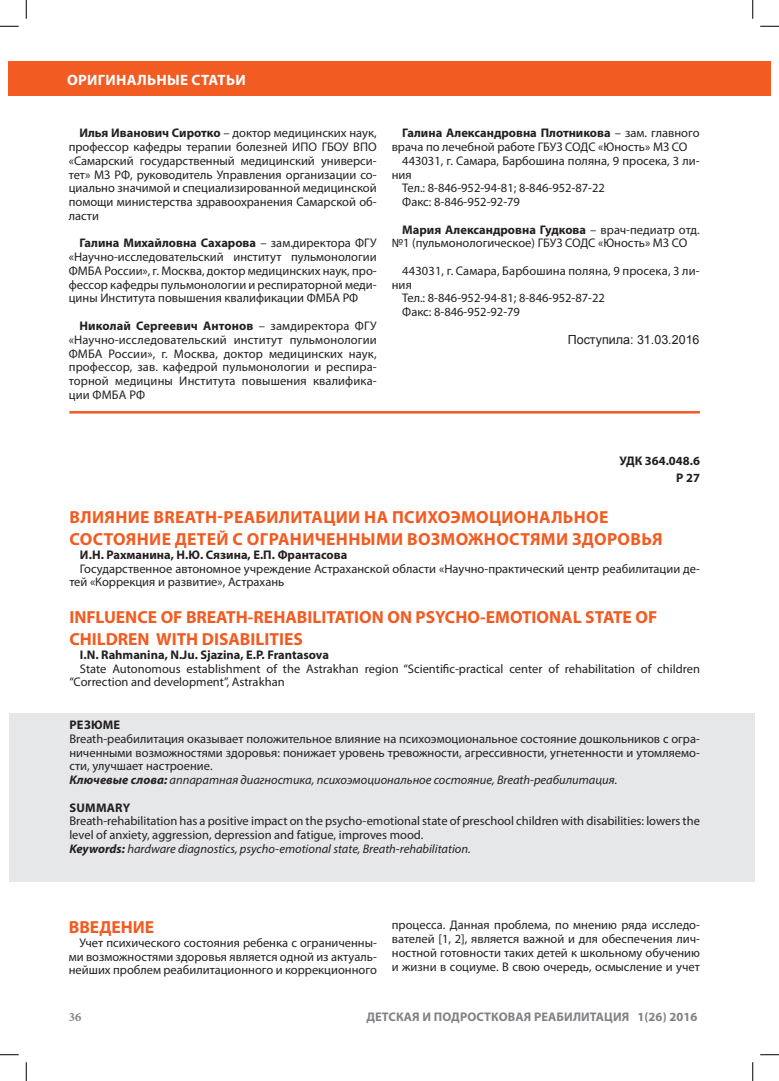
<style>
.page{position:relative;width:779px;height:1081px;background:#fff}
.page>*{position:absolute;margin:0;border:0;box-sizing:border-box;transform-origin:0 0}
.t1{font:700 17.5px/22.5px "Myriad Pro";letter-spacing:.015em;color:#f25b21}
.t2{font:700 15px "Myriad Pro";color:#fff}
.t3{font:12.5px/13.8px "Myriad Pro";color:#231f20;text-align:justify}
.t4{font:700 12.5px/17.5px "Myriad Pro";color:#231f20;text-align:right}
.t5{font:700 12.5px "Myriad Pro";letter-spacing:.01em;color:#808285}
.t6{font:12.5px "Arial";color:#231f20}
.t7{font:700 12.5px "Minion Pro";color:#808285}
.s1{font-weight:700}
.s2{font-weight:400}
.s3{font-weight:700;font-style:italic}
.s4{font-style:italic}
</style>
<div class="page">
<div style="left:9px;top:61px;width:761px;height:35px;background:#f25b21"></div>
<div style="left:9px;top:713px;width:745px;height:168px;background:#e6e7e9"></div>
<hr style="left:69px;top:411px;width:631px;height:2px;background:#f25b21">
<svg style="left:0;top:25px;width:19px;height:2px"></svg>
<svg style="left:760px;top:25px;width:19px;height:2px"></svg>
<svg style="left:0;top:1054px;width:19px;height:1px"></svg>
<svg style="left:760px;top:1054px;width:19px;height:1px"></svg>
<svg style="left:25px;top:0;width:2px;height:19px"></svg>
<svg style="left:25px;top:1062px;width:2px;height:18px"></svg>
<svg style="left:752px;top:0;width:1px;height:19px"></svg>
<svg style="left:752px;top:1062px;width:1px;height:18px"></svg>
<p class="t2" style="left:67px;top:70px;width:22px">Оригинальные</p>
<p class="t2" style="left:192px;top:70px;width:10px">статьи</p>
<p class="t3" style="left:69px;top:126px;width:309px;text-indent:11px"><span class="s1">Илья Иванович Сиротко</span> – доктор медицинских наук, профессор кафедры терапии болезней ИПО ГБОУ ВПО «Самарский государственный медицинский универси&shy;тет» МЗ РФ, руководитель Управления организации со&shy;циально значимой и специализированной медицинской помощи министерства здравоохранения Самарской об&shy;ласти</p>
<p class="t3" style="left:69px;top:236px;width:309px;text-indent:11px"><span class="s1">Галина Михайловна Сахарова</span> – зам.директора ФГУ «Научно-исследовательский институт пульмонологии ФМБА России», г. Москва, доктор медицинских наук, про&shy;фессор кафедры пульмонологии и респираторной меди&shy;цины Института повышения квалификации ФМБА РФ</p>
<p class="t3" style="left:69px;top:318px;width:309px;text-indent:11px"><span class="s1">Николай Сергеевич Антонов</span> – замдиректора ФГУ «Научно-исследовательский институт пульмонологии ФМБА России», г. Москва, доктор медицинских наук, профессор, зав. кафедрой пульмонологии и респира&shy;торной медицины Института повышения квалифика&shy;ции ФМБА РФ</p>
<p class="t4" style="left:402px;top:124px;width:299px">Галина Александровна Плотникова <span class="s2">– зам. главного</span></p>
<p class="t3" style="left:392px;top:140px;width:297px">врача по лечебной работе ГБУЗ СОДС «Юность» МЗ СО</p>
<p class="t3" style="left:402px;top:153px;width:299px">443031, г. Самара, Барбошина поляна, 9 просека, 3 ли-</p>
<p class="t3" style="left:392px;top:167px;width:22px">ния</p>
<p class="t3" style="left:402px;top:181px;width:204px">Тел.: 8-846-952-94-81; 8-846-952-87-22</p>
<p class="t3" style="left:402px;top:195px;width:119px">Факс: 8-846-952-92-79</p>
<p class="t3" style="left:392px;top:222px;width:309px;text-indent:11px"><span class="s1">Мария Александровна Гудкова</span> – врач-педиатр отд. №1 (пульмонологическое) ГБУЗ СОДС «Юность» МЗ СО</p>
<p class="t3" style="left:402px;top:263px;width:299px">443031, г. Самара, Барбошина поляна, 9 просека, 3 ли-</p>
<p class="t3" style="left:392px;top:277px;width:22px">ния</p>
<p class="t3" style="left:402px;top:291px;width:204px">Тел.: 8-846-952-94-81; 8-846-952-87-22</p>
<p class="t3" style="left:402px;top:305px;width:119px">Факс: 8-846-952-92-79</p>
<p class="t6" style="left:568px;top:331px;width:133px">Поступила: 31.03.2016</p>
<p class="t4" style="left:619px;top:451px;width:82px">УДК 364.048.6<br>Р 27</p>
<h1 class="t1" style="left:70px;top:504px;width:595px;text-indent:148px">-РЕАБИЛИТАЦИИ НА ПСИХОЭМОЦИОНАЛЬНОЕ<br>СОСТОЯНИЕ ДеТЕй с ОГРАНИЧЕННЫМИ ВОЗМОЖНОСТЯМИ ЗДОРОВЬЯ</h1>
<p class="t4" style="left:80px;top:545px;width:269px">И.Н. Рахманина, Н.Ю. Сязина, Е.П. Франтасова</p>
<p class="t3" style="left:69px;top:561px;width:632px;text-indent:11px">Государственное автономное учреждение Астраханской области «Научно-практический центр реабилитации де&shy;тей «Коррекция и развитие», Астрахань</p>
<h1 class="t1" style="left:69px;top:604px;width:296px">IN FLU ENCE OF BREATH-REHABILITATION</h1>
<h1 class="t1" style="left:387px;top:604px;width:271px">ON PSYCHO-EMOTIONAL STATE OF</h1>
<h1 class="t1" style="left:69px;top:627px;width:234px">CHILDREN WITH DISABILITIES</h1>
<p class="t4" style="left:80px;top:645px;width:251px">I.N. Rahmanina, N.Ju. Sjazina, E.P. Frantasova</p>
<p class="t3" style="left:69px;top:661px;width:632px;text-indent:11px">State Autonomous establishment of the Astrakhan region “Scientific-practical center of rehabilitation of children “Correction and development”, Astrakhan</p>
<p class="t4" style="left:69px;top:715px;width:17px">Резюме</p>
<p class="t3" style="left:69px;top:731px;width:632px;text-align:left">Breath-реабилитация оказывает положительное влияние на психоэмоциональное состояние дошкольников с огра&shy;ниченными возможностями здоровья: понижает уровень тревожности, агрессивности, угнетенности и утомляемо&shy;сти, улучшает настроение.<br><span class="s3">Ключевые слова:</span> <span class="s4">аппаратная диагностика, психоэмоциональное состояние, Breath-реабилитация.</span></p>
<p class="t4" style="left:69px;top:798px;width:26px">Summary</p>
<p class="t3" style="left:69px;top:813px;width:632px;text-align:left">Breath-rehabilitation has a positive impact on the psycho-emotional state of preschool children with disabilities: lowers the level of anxiety, aggression, depression and fatigue, improves mood.<br><span class="s3">Keywords:</span> <span class="s4">hardware diagnostics, psycho-emotional state, Breath-rehabilitation.</span></p>
<h1 class="t1" style="left:70px;top:504px;width:24px">Влияние</h1>
<h1 class="t1" style="left:153px;top:504px;width:23px">Breath</h1>
<h1 class="t1" style="left:69px;top:915px;width:87px">ВВЕДЕНИЕ</h1>
<p class="t3" style="left:69px;top:935px;width:310px;text-indent:11px">Учет психического состояния ребенка с ограниченны&shy;ми возможностями здоровья является одной из актуаль&shy;нейших проблем реабилитационного и коррекционного</p>
<p class="t3" style="left:392px;top:917px;width:310px">процесса. Данная проблема, по мнению ряда исследо&shy;вателей [1, 2], является важной и для обеспечения лич&shy;ностной готовности таких детей к школьному обучению и жизни в социуме. В свою очередь, осмысление и учет</p>
<p class="t7" style="left:69px;top:1007px;width:14px">36</p>
<p class="t5" style="left:366px;top:1008px;width:333px">ДЕТСКАЯ И ПОДРОСТКОВАЯ РЕАБИЛИТАЦИЯ 1(26) 2016</p>
</div>
